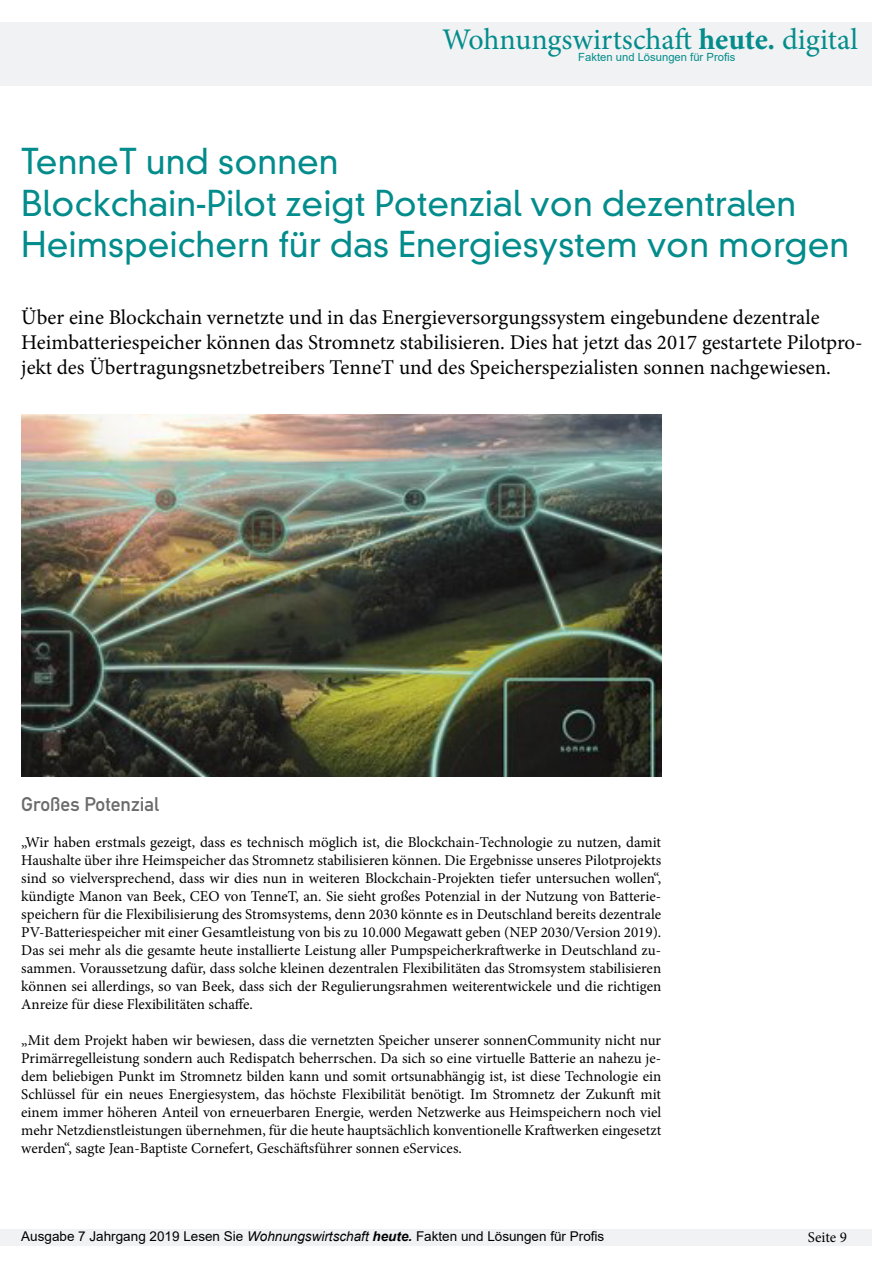
<style>
.page{position:relative;width:893px;height:1263px;background:#fff}
.page>*{position:absolute;margin:0;border:0;box-sizing:border-box;transform-origin:0 0}
.t1{font:300 34.5px/41.4px "DIN Neuzeit Grotesk Std";color:#038c8c}
.t2{font:30px "Minion Pro";color:#038c8c}
.t3{font:21px/25.2px "Minion Pro";color:#000}
.t4{font:19.5px "DIN Mittelschrift Std";color:#6b6b6b}
.t5{font:15px/18px "Minion Pro";color:#000;text-align:justify}
.t6{font:13.5px "Arial";color:#000}
.t7{font:11.25px "Arial";color:#038c8c}
.s1{font-weight:700}
.s2{font-style:italic}
.s3{font-weight:700;font-style:italic}
</style>
<div class="page">
<div style="left:0;top:22px;width:872px;height:64px;background:#f1f2f3"></div>
<div style="left:0;top:1229px;width:872px;height:17px;background:#f1f2f3"></div>
<img style="left:21px;top:415px;width:640px;height:361px">
<p class="t2" style="left:442px;top:20px;width:417px">Wohnungswirtschaft <span class="s1">heute.</span> digital</p>
<p class="t7" style="left:578px;top:49px;width:158px">Fakten und Lösungen für Profis</p>
<p class="t1" style="left:21px;top:141px;width:319px">TenneT und sonnen</p>
<p class="t1" style="left:21px;top:183px;width:830px">Blockchain-Pilot zeigt Potenzial von dezentralen<br>Heimspeichern für das Energiesystem von morgen</p>
<p class="t3" style="left:21px;top:304px;width:843px">Über eine Blockchain vernetzte und in das Energieversorgungssystem eingebundene dezentrale<br>Heimbatteriespeicher können das Stromnetz stabilisieren. Dies hat jetzt das 2017 gestartete Pilotpro&shy;jekt des Übertragungsnetzbetreibers TenneT und des Speicherspezialisten sonnen nachgewiesen.</p>
<p class="t4" style="left:21px;top:793px;width:139px">Großes Potenzial</p>
<p class="t5" style="left:21px;top:833px;width:641px">„Wir haben erstmals gezeigt, dass es technisch möglich ist, die Blockchain-Technologie zu nutzen, damit Haushalte über ihre Heimspeicher das Stromnetz stabilisieren können. Die Ergebnisse unseres Pilotprojekts sind so vielversprechend, dass wir dies nun in weiteren Blockchain-Projekten tiefer untersuchen wollen“, kündigte Manon van Beek, CEO von TenneT, an. Sie sieht großes Potenzial in der Nutzung von Batterie&shy;speichern für die Flexibilisierung des Stromsystems, denn 2030 könnte es in Deutschland bereits dezentrale PV-Batteriespeicher mit einer Gesamtleistung von bis zu 10.000 Megawatt geben (NEP 2030/Version 2019).<br>Das sei mehr als die gesamte heute installierte Leistung aller Pumpspeicherkraftwerke in Deutschland zu&shy;sammen. Voraussetzung dafür, dass solche kleinen dezentralen Flexibilitäten das Stromsystem stabilisieren können sei allerdings, so van Beek, dass sich der Regulierungsrahmen weiterentwickele und die richtigen Anreize für diese Flexibilitäten schaffe.</p>
<p class="t5" style="left:21px;top:1031px;width:641px">„Mit dem Projekt haben wir bewiesen, dass die vernetzten Speicher unserer sonnenCommunity nicht nur Primärregelleistung sondern auch Redispatch beherrschen. Da sich so eine virtuelle Batterie an nahezu je&shy;dem beliebigen Punkt im Stromnetz bilden kann und somit ortsunabhängig ist, ist diese Technologie ein Schlüssel für ein neues Energiesystem, das höchste Flexibilität benötigt. Im Stromnetz der Zukunft mit einem immer höheren Anteil von erneuerbaren Energie, werden Netzwerke aus Heimspeichern noch viel mehr Netzdienstleistungen übernehmen, für die heute hauptsächlich konventionelle Kraftwerken eingesetzt werden“, sagte Jean-Baptiste Cornefert, Geschäftsführer sonnen eServices.</p>
<p class="t6" style="left:21px;top:1226px;width:585px">Ausgabe 7 Jahrgang 2019 Lesen Sie <span class="s2">Wohnungswirtschaft</span> <span class="s3">heute.</span> Fakten und Lösungen für Profis</p>
<p class="t5" style="left:808px;top:1229px;width:40px">Seite 9</p>
</div>
